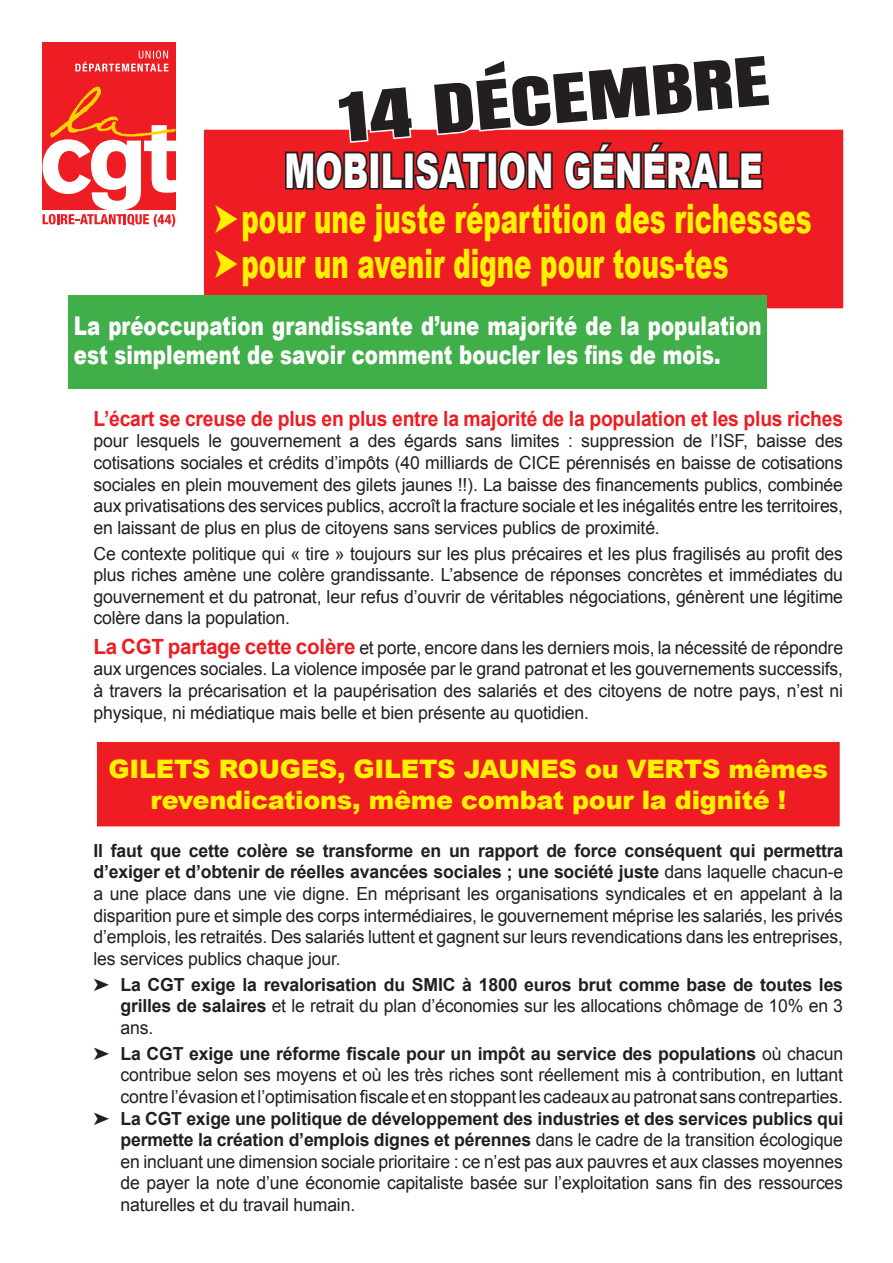
<style>
.page{position:relative;width:893px;height:1263px;background:#fff}
.page>*{position:absolute;margin:0;border:0;box-sizing:border-box;transform-origin:0 0}
.t1{font:63px "Anton";color:#231f20;scale:1.35 1}
.t2{font:900 48px "Arial";color:#fff;scale:.68 1}
.t3{font:900 40.65px/45.3px "Arial";color:#fff101;scale:.64 1}
.t4{font:900 25.8px/28.5px "Arial";color:#fff;scale:.76 1}
.t5{font:900 25.5px/30.6px "Arial";letter-spacing:-.01em;color:#fff101;text-align:center}
.t6{font:700 21px "Arial";letter-spacing:-.01em;color:#ee1d23;scale:.92 1}
.t7{font:18px/21.6px "Arial";letter-spacing:-.01em;color:#231f20;text-align:justify}
.t8{font:700 18px/21.6px "Arial";letter-spacing:-.01em;color:#231f20;text-align:justify}
.s1{font-weight:700;font-size:21px;color:#ee1d23}
.s2{font-weight:700}
.s3{font-weight:400}
</style>
<div class="page">
<div style="left:43px;top:43px;width:133px;height:167px;background:#ee1d23"></div>
<svg style="left:75px;top:50px;width:93px;height:21px"></svg>
<svg style="left:43px;top:87px;width:133px;height:140px"></svg>
<div style="left:98px;top:743px;width:741px;height:83px;background:#ee1d23"></div>
<div style="left:97px;top:742px;width:743px;height:84px;border:1px solid #ee1d23"></div>
<div style="left:205px;top:130px;width:637px;height:177px;background:#ee1d23"></div>
<svg style="left:283px;top:129px;width:489px;height:62px"></svg>
<div style="left:69px;top:295px;width:698px;height:94px;background:#40ae49"></div>
<h1 class="t1" style="left:335px;top:68px;width:321px;rotate:-5deg">14 DÉCEMBRE</h1>
<h2 class="t2" style="left:284px;top:136px;width:705px">MOBILISATION GÉNÉRALE</h2>
<h3 class="t3" style="left:215px;top:195px;width:934px">➤pour une juste répartition des richesses ➤pour un avenir digne pour tous-tes</h3>
<h3 class="t4" style="left:74px;top:311px;width:906px">La préoccupation grandissante d’une majorité de la population est simplement de savoir comment boucler les fins de mois.</h3>
<p class="t6" style="left:93px;top:404px;width:816px">L’écart se creuse de plus en plus entre la majorité de la population et les plus riches</p>
<p class="t7" style="left:93px;top:430px;width:751px">pour lesquels le gouvernement a des égards sans limites : suppression de l’ISF, baisse des cotisations sociales et crédits d’impôts (40 milliards de CICE pérennisés en baisse de cotisations sociales en plein mouvement des gilets jaunes !!). La baisse des financements publics, combinée aux privatisations des services publics, accroît la fracture sociale et les inégalités entre les territoires, en laissant de plus en plus de citoyens sans services publics de proximité.</p>
<p class="t7" style="left:93px;top:543px;width:751px">Ce contexte politique qui « tire » toujours sur les plus précaires et les plus fragilisés au profit des plus riches amène une colère grandissante. L’absence de réponses concrètes et immédiates du gouvernement et du patronat, leur refus d’ouvrir de véritables négociations, génèrent une légitime colère dans la population.</p>
<p class="t7" style="left:93px;top:637px;width:751px"><span class="s1">La CGT partage cette colère</span> et porte, encore dans les derniers mois, la nécessité de répondre aux urgences sociales. La violence imposée par le grand patronat et les gouvernements successifs, à travers la précarisation et la paupérisation des salariés et des citoyens de notre pays, n’est ni physique, ni médiatique mais belle et bien présente au quotidien.</p>
<h3 class="t5" style="left:109px;top:753px;width:721px">GILETS ROUGES, GILETS JAUNES ou VERTS mêmes revendications, même combat pour la dignité !</h3>
<p class="t7" style="left:93px;top:840px;width:751px"><span class="s2">Il faut que cette colère se transforme en un rapport de force conséquent qui permettra d’exiger et d’obtenir de réelles avancées sociales ; une société juste</span> dans laquelle chacun-e a une place dans une vie digne. En méprisant les organisations syndicales et en appelant à la disparition pure et simple des corps intermédiaires, le gouvernement méprise les salariés, les privés d’emplois, les retraités. Des salariés luttent et gagnent sur leurs revendications dans les entreprises, les services publics chaque jour.</p>
<p class="t8" style="left:120px;top:974px;width:724px;text-indent:-27px">➤ La CGT exige la revalorisation du SMIC à 1800 euros brut comme base de toutes les grilles de salaires <span class="s3">et le retrait du plan d’économies sur les allocations chômage de 10% en 3 ans.</span></p>
<p class="t8" style="left:93px;top:1043px;width:751px">➤ La CGT exige une réforme fiscale pour un impôt au service des populations <span class="s3">où chacun</span></p>
<p class="t7" style="left:120px;top:1064px;width:724px">contribue selon ses moyens et où les très riches sont réellement mis à contribution, en luttant</p>
<p class="t7" style="left:120px;top:1086px;width:724px">contre l’évasion et l’optimisation fiscale et en stoppant les cadeaux au patronat sans contreparties.</p>
<p class="t8" style="left:93px;top:1108px;width:751px">➤ La CGT exige une politique de développement des industries et des services publics qui</p>
<p class="t8" style="left:120px;top:1129px;width:724px">permette la création d’emplois dignes et pérennes <span class="s3">dans le cadre de la transition écologique</span></p>
<p class="t7" style="left:120px;top:1151px;width:724px">en incluant une dimension sociale prioritaire : ce n’est pas aux pauvres et aux classes moyennes</p>
<p class="t7" style="left:120px;top:1172px;width:724px">de payer la note d’une économie capitaliste basée sur l’exploitation sans fin des ressources</p>
<p class="t7" style="left:120px;top:1194px;width:236px">naturelles et du travail humain.</p>
</div>
